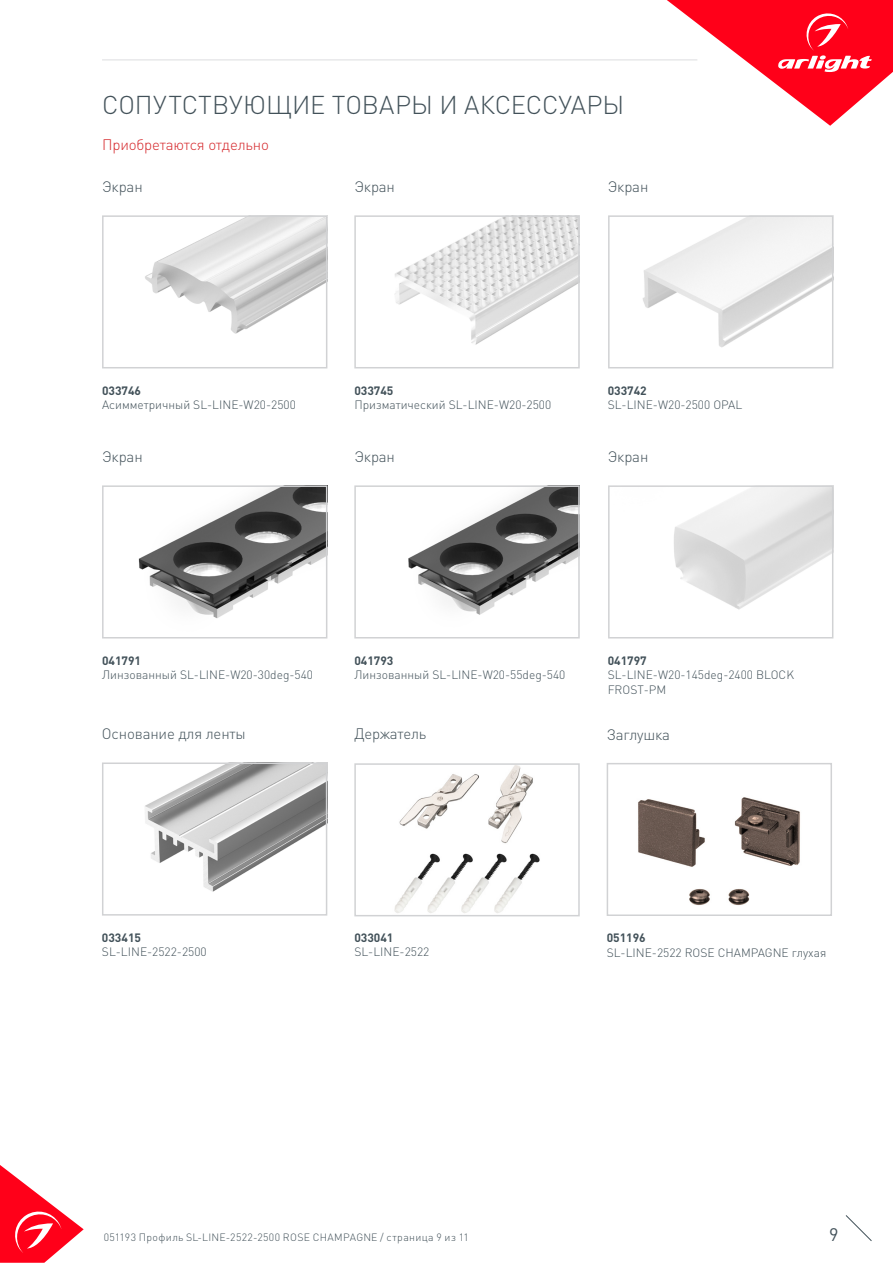
<style>
.page{position:relative;width:893px;height:1263px;background:#fff}
.page>*{position:absolute;margin:0;border:0;box-sizing:border-box;transform-origin:0 0}
.t1{font:300 25.5px "DIN Pro";color:#425159}
.t2{font:18px "DIN Pro";color:#425159}
.t3{font:300 15px "DIN Pro";letter-spacing:-.01em;color:#425159}
.t4{font:300 15px "DIN Pro";letter-spacing:-.01em;color:#d5262a}
.t5{font:300 12px/14.4px "DIN Pro";color:#425159}
.t6{font:700 12px "DIN Pro";color:#425159}
.t7{font:300 10.5px "DIN Pro";letter-spacing:.03em;color:#425159}
</style>
<div class="page">
<svg style="left:0;top:1165px;width:84px;height:98px"></svg>
<svg style="left:845px;top:1215px;width:27px;height:26px"></svg>
<svg style="left:667px;top:0;width:226px;height:126px"></svg>
<hr style="left:102px;top:60px;width:595px;height:1px;background:#dcdddf">
<img style="left:643px;top:218px;width:187px;height:130px">
<div style="left:608px;top:215px;width:225px;height:153px;border:2px solid #d1d2d4"></div>
<img style="left:674px;top:488px;width:156px;height:122px">
<div style="left:608px;top:485px;width:225px;height:153px;border:2px solid #d1d2d4"></div>
<img style="left:395px;top:218px;width:182px;height:127px">
<div style="left:354px;top:215px;width:226px;height:153px;border:2px solid #d1d2d4"></div>
<img style="left:408px;top:488px;width:169px;height:127px">
<div style="left:354px;top:485px;width:226px;height:153px;border:2px solid #d1d2d4"></div>
<img style="left:638px;top:797px;width:162px;height:108px">
<div style="left:607px;top:763px;width:225px;height:153px;border:2px solid #d1d2d4"></div>
<img style="left:145px;top:765px;width:179px;height:127px">
<div style="left:102px;top:762px;width:225px;height:153px;border:2px solid #d1d2d4"></div>
<img style="left:145px;top:218px;width:179px;height:116px">
<div style="left:102px;top:215px;width:225px;height:153px;border:2px solid #d1d2d4"></div>
<img style="left:138px;top:488px;width:186px;height:130px">
<div style="left:102px;top:485px;width:225px;height:153px;border:2px solid #d1d2d4"></div>
<img style="left:394px;top:766px;width:146px;height:147px">
<div style="left:354px;top:763px;width:226px;height:153px;border:2px solid #d1d2d4"></div>
<p class="t1" style="left:102px;top:87px;width:524px">СОПУТСТВУЮЩИЕ ТОВАРЫ И АКСЕССУАРЫ</p>
<p class="t4" style="left:102px;top:134px;width:168px">Приобретаются отдельно</p>
<p class="t3" style="left:102px;top:177px;width:42px">Экран</p>
<p class="t3" style="left:354px;top:177px;width:42px">Экран</p>
<p class="t3" style="left:608px;top:177px;width:42px">Экран</p>
<p class="t6" style="left:102px;top:382px;width:41px">033746</p>
<p class="t5" style="left:102px;top:397px;width:195px">Асимметричный SL-LINE-W20-2500</p>
<p class="t3" style="left:102px;top:447px;width:42px">Экран</p>
<p class="t6" style="left:354px;top:382px;width:41px">033745</p>
<p class="t5" style="left:354px;top:397px;width:198px">Призматический SL-LINE-W20-2500</p>
<p class="t3" style="left:354px;top:447px;width:42px">Экран</p>
<p class="t6" style="left:608px;top:382px;width:41px">033742</p>
<p class="t5" style="left:608px;top:397px;width:136px">SL-LINE-W20-2500 OPAL</p>
<p class="t3" style="left:608px;top:447px;width:42px">Экран</p>
<p class="t6" style="left:102px;top:652px;width:41px">041791</p>
<p class="t5" style="left:102px;top:667px;width:213px">Линзованный SL-LINE-W20-30deg-540</p>
<p class="t6" style="left:354px;top:652px;width:41px">041793</p>
<p class="t5" style="left:354px;top:667px;width:213px">Линзованный SL-LINE-W20-55deg-540</p>
<p class="t6" style="left:608px;top:652px;width:41px">041797</p>
<p class="t5" style="left:608px;top:667px;width:188px">SL-LINE-W20-145deg-2400 BLOCK<br>FROST-PM</p>
<p class="t3" style="left:102px;top:724px;width:145px">Основание для ленты</p>
<p class="t3" style="left:354px;top:724px;width:73px">Держатель</p>
<p class="t3" style="left:607px;top:724px;width:65px">Заглушка</p>
<p class="t6" style="left:102px;top:929px;width:41px">033415</p>
<p class="t5" style="left:102px;top:944px;width:106px">SL-LINE-2522-2500</p>
<p class="t6" style="left:354px;top:929px;width:41px">033041</p>
<p class="t5" style="left:354px;top:944px;width:77px">SL-LINE-2522</p>
<p class="t6" style="left:607px;top:930px;width:41px">051196</p>
<p class="t5" style="left:607px;top:944px;width:221px">SL-LINE-2522 ROSE CHAMPAGNE глухая</p>
<p class="t7" style="left:104px;top:1230px;width:367px">051193 Профиль SL-LINE-2522-2500 ROSE CHAMPAGNE / страница 9 из 11</p>
<h2 class="t2" style="left:829px;top:1222px;width:11px">9</h2>
</div>
